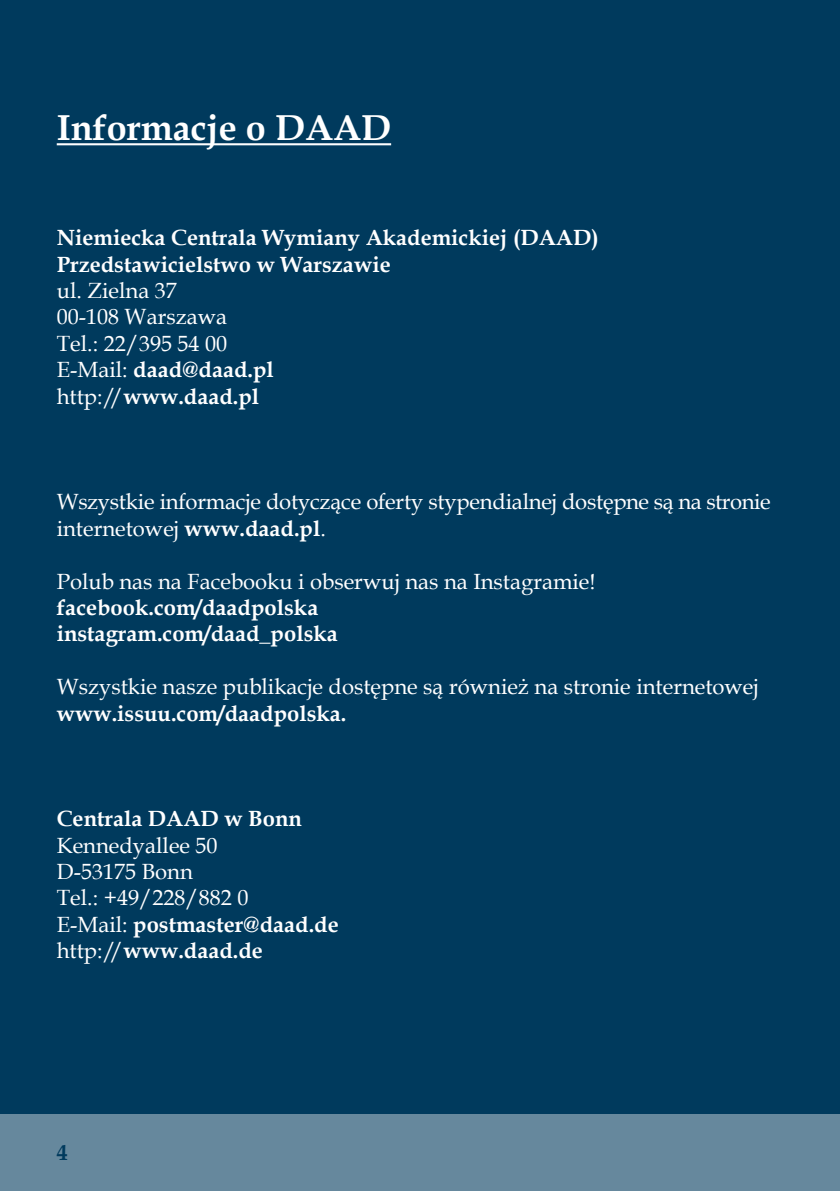
<style>
.page{position:relative;width:840px;height:1191px;background:#fff}
.page>*{position:absolute;margin:0;border:0;box-sizing:border-box;transform-origin:0 0}
.Heading_1{font:700 36px "Book Antiqua";color:#fff}
.t1{font:22px/26.4px "Book Antiqua";color:#fff}
.t2{font:700 22px "Book Antiqua";color:#fff}
.Heading_1-2{font:700 22px "Book Antiqua";color:#003a5d}
.s1{font-weight:400}
.s2{font-weight:700}
</style>
<div class="page">
<div style="left:0;top:0;width:839px;height:1113px;background:#003a5d"></div>
<div style="left:0;top:1113px;width:839px;height:78px;background:#66889d"></div>
<hr style="left:57px;top:143px;width:334px;height:2px;background:#fff">
<p class="Heading_1" style="left:57px;top:103px;width:336px">Informacje o DAAD</p>
<p class="t2" style="left:57px;top:223px;width:543px">Niemiecka Centrala Wymiany Akademickiej (DAAD)</p>
<p class="t2" style="left:57px;top:249px;width:335px">Przedstawicielstwo w Warszawie</p>
<p class="t1" style="left:57px;top:277px;width:121px">ul. Zielna 37</p>
<p class="t1" style="left:57px;top:303px;width:172px">00-108 Warszawa</p>
<p class="t1" style="left:57px;top:330px;width:172px">Tel.: 22/395 54 00</p>
<p class="t2" style="left:57px;top:355px;width:218px"><span class="s1">E-Mail:</span> daad@daad.pl</p>
<p class="t2" style="left:57px;top:381px;width:204px"><span class="s1">http://</span>www.daad.pl</p>
<p class="t1" style="left:57px;top:488px;width:715px">Wszystkie informacje dotyczące oferty stypendialnej dostępne są na stronie internetowej <span class="s2">www.daad.pl</span>.</p>
<p class="t1" style="left:57px;top:567px;width:540px">Polub nas na Facebooku i obserwuj nas na Instagramie!</p>
<p class="t2" style="left:57px;top:592px;width:263px">facebook.com/daadpolska</p>
<p class="t2" style="left:57px;top:619px;width:282px">instagram.com/daad_polska</p>
<p class="t1" style="left:57px;top:673px;width:703px">Wszystkie nasze publikacje dostępne są również na stronie internetowej</p>
<p class="t2" style="left:57px;top:698px;width:291px">www.issuu.com/daadpolska.</p>
<p class="t2" style="left:57px;top:803px;width:247px">Centrala DAAD w Bonn</p>
<p class="t1" style="left:57px;top:831px;width:162px">Kennedyallee 50</p>
<p class="t1" style="left:57px;top:858px;width:137px">D-53175 Bonn</p>
<p class="t1" style="left:57px;top:884px;width:193px">Tel.: +49/228/882 0</p>
<p class="t2" style="left:57px;top:909px;width:283px"><span class="s1">E-Mail:</span> postmaster@daad.de</p>
<p class="t2" style="left:57px;top:935px;width:207px"><span class="s1">http://</span>www.daad.de</p>
<p class="Heading_1-2" style="left:57px;top:1137px;width:12px">4</p>
</div>
